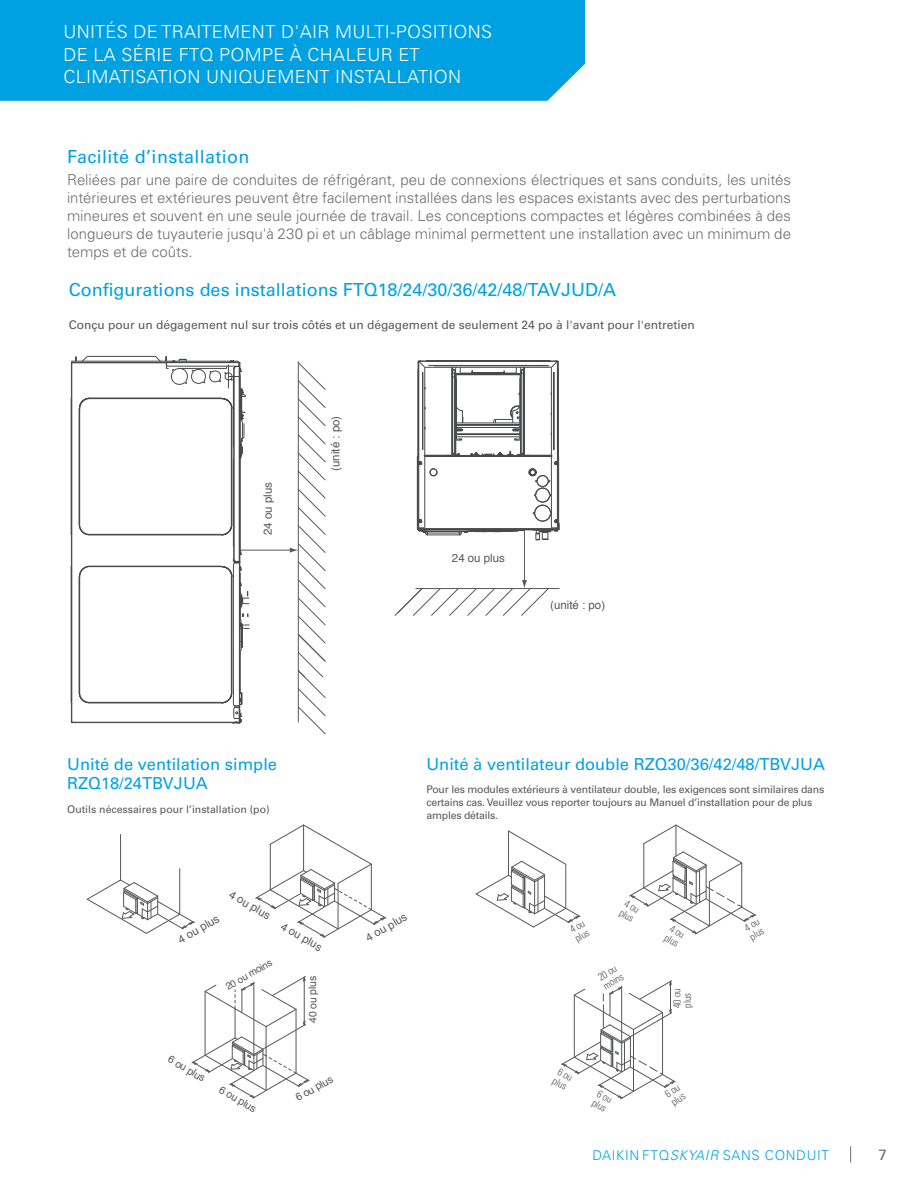
<style>
.page{position:relative;width:918px;height:1188px;background:#fff}
.page>*{position:absolute;margin:0;border:0;box-sizing:border-box;transform-origin:0 0}
.Title_Description{font:300 18px/22.5px "Univers LT Std";letter-spacing:.02em;color:#fff}
.Heading{font:18px "Univers LT Pro 55 Roman";color:#00a1e3}
.Heading-2{font:18px "Univers LT Pro 55 Roman";letter-spacing:.02em;color:#00a1e3}
.t1{font:16.5px/19.8px "Univers LT Pro 55 Roman";color:#00a1e3}
.Body{font:300 15px/18px "Univers LT Pro 45";color:#6c6d70;text-align:justify}
.t2{font:15px "Univers LT Std";color:#6c6d70}
.t3{font:300 13.5px "Univers LT Pro 45";letter-spacing:.05em;color:#00a1e3}
.t4{font:12px "Univers LT Pro 55 Roman";color:#57585a}
.t5{font:11.55px "Helvetica";color:#57585a}
.t6{font:11.25px "Helvetica";color:#57585a}
.t7{font:10.5px/12.6px "Univers LT Pro 55 Roman";letter-spacing:-.02em;color:#57585a}
.t8{font:10.5px "Univers LT Pro 55 Roman";color:#57585a}
.t9{font:10.5px "Helvetica";letter-spacing:-.025em;color:#57585a}
.t10{font:300 condensed 10.35px/10.4px "Univers LT Pro";color:#57585a}
.t11{font:9.9px "Helvetica";color:#57585a}
.s1{font-style:italic}
</style>
<div class="page">
<svg style="left:850px;top:1146px;width:1px;height:17px"></svg>
<div style="left:0;top:0;width:585px;height:101px;background:#00a1e3"></div>
<hr style="left:179px;top:869px;width:1px;height:45px;background:#57585a">
<hr style="left:120px;top:834px;width:1px;height:46px;background:#57585a">
<svg style="left:87px;top:879px;width:108px;height:55px"></svg>
<svg style="left:255px;top:824px;width:132px;height:114px"></svg>
<svg style="left:191px;top:976px;width:119px;height:123px"></svg>
<svg style="left:475px;top:830px;width:106px;height:98px"></svg>
<svg style="left:629px;top:824px;width:128px;height:111px"></svg>
<svg style="left:561px;top:980px;width:115px;height:119px"></svg>
<hr style="left:233px;top:459px;width:1px;height:88px;background:#48494a">
<hr style="left:240px;top:455px;width:1px;height:97px;background:#48494a">
<hr style="left:424px;top:367px;width:1px;height:89px;background:#48494a">
<hr style="left:454px;top:373px;width:1px;height:80px;background:#48494a">
<hr style="left:522px;top:373px;width:1px;height:80px;background:#48494a">
<hr style="left:551px;top:367px;width:1px;height:89px;background:#48494a">
<hr style="left:557px;top:361px;width:1px;height:167px;background:#48494a">
<hr style="left:425px;top:367px;width:126px;height:1px;background:#48494a">
<hr style="left:72px;top:722px;width:167px;height:1px;background:#48494a">
<hr style="left:89px;top:702px;width:132px;height:1px;background:#48494a">
<hr style="left:71px;top:363px;width:1px;height:359px;background:#48494a">
<hr style="left:72px;top:363px;width:1px;height:359px;background:#48494a">
<hr style="left:79px;top:577px;width:1px;height:116px;background:#48494a">
<hr style="left:79px;top:408px;width:1px;height:116px;background:#48494a">
<hr style="left:89px;top:566px;width:132px;height:1px;background:#48494a">
<hr style="left:89px;top:534px;width:132px;height:1px;background:#48494a">
<hr style="left:231px;top:577px;width:1px;height:116px;background:#48494a">
<hr style="left:231px;top:408px;width:1px;height:116px;background:#48494a">
<hr style="left:233px;top:565px;width:1px;height:139px;background:#48494a">
<hr style="left:239px;top:563px;width:1px;height:143px;background:#48494a">
<hr style="left:239px;top:367px;width:1px;height:194px;background:#48494a">
<hr style="left:240px;top:651px;width:1px;height:42px;background:#48494a">
<hr style="left:418px;top:362px;width:1px;height:94px;background:#48494a">
<hr style="left:422px;top:372px;width:1px;height:78px;background:#48494a">
<hr style="left:452px;top:367px;width:1px;height:89px;background:#48494a">
<hr style="left:455px;top:374px;width:1px;height:80px;background:#48494a">
<hr style="left:456px;top:378px;width:1px;height:56px;background:#48494a">
<hr style="left:519px;top:378px;width:1px;height:56px;background:#48494a">
<hr style="left:520px;top:374px;width:1px;height:80px;background:#48494a">
<hr style="left:523px;top:367px;width:1px;height:89px;background:#48494a">
<hr style="left:524px;top:367px;width:1px;height:88px;background:#48494a">
<hr style="left:553px;top:372px;width:1px;height:78px;background:#48494a">
<hr style="left:554px;top:372px;width:1px;height:78px;background:#48494a">
<hr style="left:558px;top:369px;width:1px;height:87px;background:#48494a">
<hr style="left:456px;top:374px;width:65px;height:1px;background:#48494a">
<hr style="left:473px;top:373px;width:31px;height:1px;background:#48494a">
<hr style="left:434px;top:366px;width:115px;height:1px;background:#48494a">
<hr style="left:428px;top:365px;width:120px;height:1px;background:#48494a">
<hr style="left:426px;top:361px;width:124px;height:1px;background:#48494a">
<svg style="left:79px;top:692px;width:11px;height:11px"></svg>
<svg style="left:79px;top:566px;width:11px;height:11px"></svg>
<svg style="left:79px;top:524px;width:11px;height:11px"></svg>
<svg style="left:221px;top:524px;width:11px;height:12px"></svg>
<svg style="left:221px;top:688px;width:22px;height:36px"></svg>
<svg style="left:452px;top:366px;width:21px;height:14px"></svg>
<svg style="left:503px;top:366px;width:22px;height:14px"></svg>
<hr style="left:234px;top:369px;width:1px;height:190px;background:#48494a">
<svg style="left:71px;top:356px;width:175px;height:104px"></svg>
<svg style="left:221px;top:545px;width:29px;height:110px"></svg>
<svg style="left:417px;top:405px;width:143px;height:136px"></svg>
<svg style="left:417px;top:360px;width:10px;height:20px"></svg>
<svg style="left:549px;top:360px;width:10px;height:20px"></svg>
<hr style="left:240px;top:550px;width:52px;height:1px;background:#57585a">
<svg style="left:290px;top:362px;width:36px;height:373px"></svg>
<hr style="left:416px;top:588px;width:143px;height:1px;background:#57585a">
<hr style="left:524px;top:530px;width:1px;height:52px;background:#57585a">
<svg style="left:394px;top:580px;width:155px;height:36px"></svg>
<p class="Title_Description" style="left:63px;top:21px;width:430px">UNITÉS DE TRAITEMENT D'AIR MULTI-POSITIONS<br>DE LA SÉRIE FTQ POMPE À CHALEUR ET<br>CLIMATISATION UNIQUEMENT INSTALLATION</p>
<p class="Heading-2" style="left:67px;top:144px;width:184px">Facilité d’installation</p>
<p class="Body" style="left:67px;top:170px;width:726px">Reliées par une paire de conduites de réfrigérant, peu de connexions électriques et sans conduits, les unités intérieures et extérieures peuvent être facilement installées dans les espaces existants avec des perturbations mineures et souvent en une seule journée de travail. Les conceptions compactes et légères combinées à des longueurs de tuyauterie jusqu'à 230 pi et un câblage minimal permettent une installation avec un minimum de temps et de coûts.</p>
<p class="Heading" style="left:69px;top:278px;width:549px">Configurations des installations FTQ18/24/30/36/42/48/TAVJUD/A</p>
<p class="t4" style="left:69px;top:317px;width:628px">Conçu pour un dégagement nul sur trois côtés et un dégagement de seulement 24 po à l'avant pour l'entretien</p>
<p class="t5" style="left:261px;top:535px;width:55px;rotate:-90deg">24 ou plus</p>
<p class="t5" style="left:328px;top:471px;width:56px;rotate:-90deg">(unité : po)</p>
<p class="t5" style="left:452px;top:551px;width:55px">24 ou plus</p>
<p class="t5" style="left:550px;top:598px;width:56px">(unité : po)</p>
<p class="t1" style="left:67px;top:753px;width:211px">Unité de ventilation simple<br>RZQ18/24TBVJUA</p>
<p class="t8" style="left:67px;top:802px;width:204px">Outils nécessaires pour l’installation (po)</p>
<p class="t1" style="left:426px;top:753px;width:400px">Unité à ventilateur double RZQ30/36/42/48/TBVJUA</p>
<p class="t7" style="left:426px;top:783px;width:399px">Pour les modules extérieurs à ventilateur double, les exigences sont similaires dans certains cas. Veuillez vous reporter toujours au Manuel d’installation pour de plus amples détails.</p>
<p class="t6" style="left:234px;top:887px;width:47px;rotate:30deg">4 ou plus</p>
<p class="t6" style="left:175px;top:934px;width:47px;rotate:-30deg">4 ou plus</p>
<p class="t6" style="left:363px;top:933px;width:47px;rotate:-30deg">4 ou plus</p>
<p class="t6" style="left:285px;top:919px;width:47px;rotate:30deg">4 ou plus</p>
<p class="t10" style="left:568px;top:925px;width:17px;rotate:-30deg">4 ou plus</p>
<p class="t10" style="left:628px;top:897px;width:17px;rotate:30deg">4 ou plus</p>
<p class="t10" style="left:673px;top:922px;width:17px;rotate:30deg">4 ou plus</p>
<p class="t10" style="left:742px;top:924px;width:17px;rotate:-30deg">4 ou plus</p>
<p class="t9" style="left:172px;top:1053px;width:43px;rotate:30deg">6 ou plus</p>
<p class="t11" style="left:223px;top:982px;width:53px;rotate:-30deg">20 ou moins</p>
<p class="t10" style="left:596px;top:973px;width:23px;rotate:-30deg">20 ou moins</p>
<p class="t9" style="left:306px;top:1023px;width:48px;rotate:-90deg">40 ou plus</p>
<p class="t10" style="left:672px;top:1008px;width:21px;rotate:-92deg">40 ou plus</p>
<p class="t9" style="left:223px;top:1083px;width:43px;rotate:30deg">6 ou plus</p>
<p class="t9" style="left:293px;top:1092px;width:43px;rotate:-29deg">6 ou plus</p>
<p class="t10" style="left:562px;top:1066px;width:17px;rotate:30deg">6 ou plus</p>
<p class="t10" style="left:601px;top:1088px;width:17px;rotate:30deg">6 ou plus</p>
<p class="t10" style="left:663px;top:1090px;width:17px;rotate:-35deg">6 ou plus</p>
<p class="t3" style="left:592px;top:1146px;width:238px">DAIKIN FTQ<span class="s1">SKYAIR</span> SANS CONDUIT</p>
<p class="t2" style="left:879px;top:1146px;width:10px">7</p>
</div>
